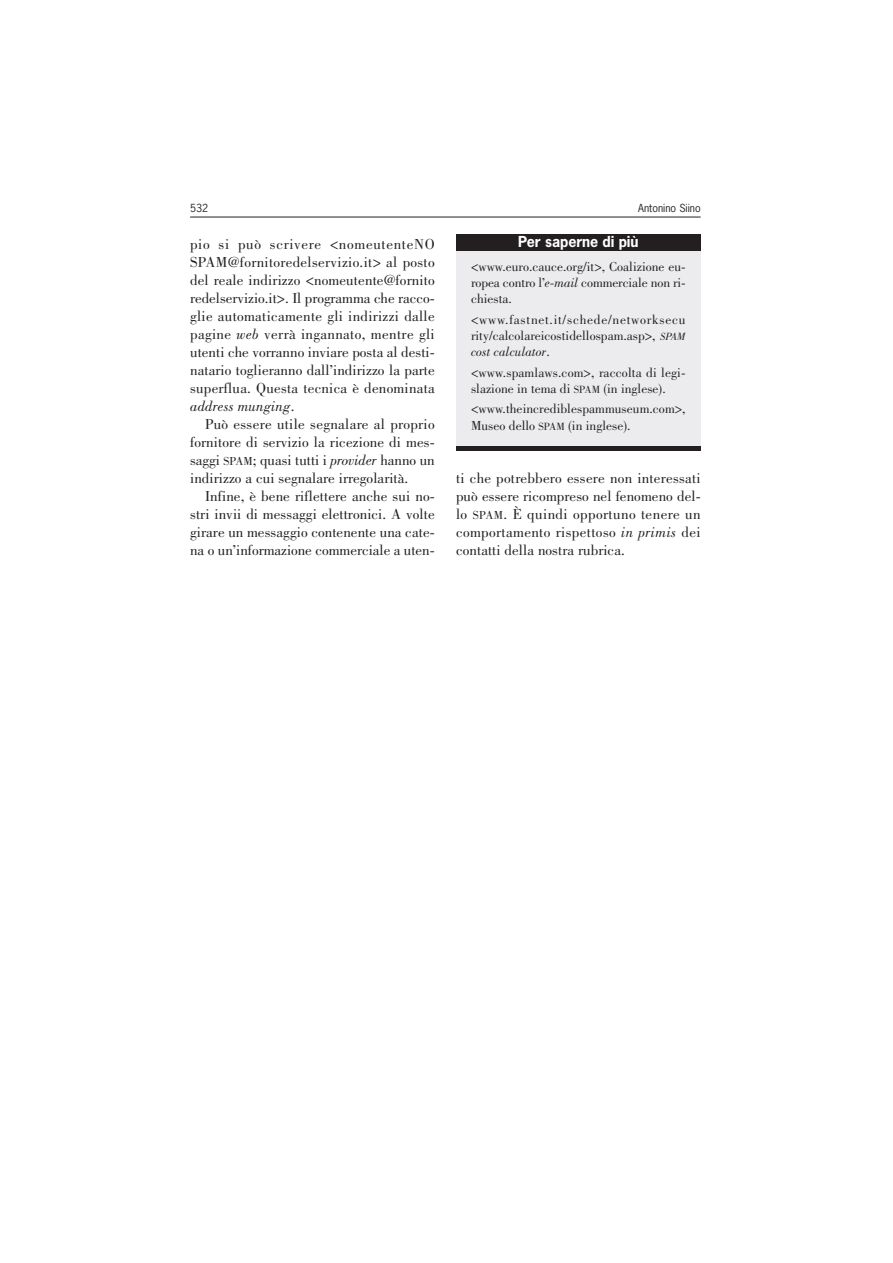
<style>
.page{position:relative;width:893px;height:1263px;background:#fff}
.page>*{position:absolute;margin:0;border:0;box-sizing:border-box;transform-origin:0 0}
.t1{font:15px/18px "Bodoni";letter-spacing:.005em;color:#231f20;text-align:justify}
.t2{font:700 14.25px "News Gothic";letter-spacing:-.005em;color:#fff}
.t3{font:13.5px/16.2px "Bodoni";color:#231f20;text-align:justify}
.t4{font:10.5px "News Gothic";color:#231f20}
.s1{font-style:italic}
.s2{font-size:12px}
.s3{font-style:italic;font-size:10.8px}
.s4{font-size:10.8px}
</style>
<div class="page">
<hr style="left:190px;top:217px;width:510px;height:1px;background:#231f20">
<div style="left:456px;top:234px;width:244px;height:217px;background:#ececee"></div>
<hr style="left:456px;top:447px;width:244px;height:4px;background:#231f20">
<div style="left:456px;top:234px;width:244px;height:16px;background:#231f20"></div>
<p class="t4" style="left:190px;top:204px;width:20px">532</p>
<p class="t4" style="left:638px;top:204px;width:64px">Antonino Siino</p>
<p class="t1" style="left:190px;top:236px;width:246px">pio si può scrivere &lt;nomeutenteNO SPAM@fornitoredelservizio.it&gt; al posto del reale indirizzo &lt;nomeutente@fornito redelservizio.it&gt;. Il programma che racco&shy;glie automaticamente gli indirizzi dalle pagine <span class="s1">web</span> verrà ingannato, mentre gli utenti che vorranno inviare posta al desti&shy;natario toglieranno dall’indirizzo la parte superflua. Questa tecnica è denominata <span class="s1">address munging</span>.</p>
<p class="t1" style="left:190px;top:416px;width:246px;text-indent:15px">Può essere utile segnalare al proprio fornitore di servizio la ricezione di mes&shy;saggi <span class="s2">SPAM</span>; quasi tutti i <span class="s1">provider</span> hanno un indirizzo a cui segnalare irregolarità.</p>
<p class="t1" style="left:190px;top:488px;width:246px;text-indent:15px">Infine, è bene riflettere anche sui no&shy;stri invii di messaggi elettronici. A volte girare un messaggio contenente una cate&shy;na o un’informazione commerciale a uten-</p>
<p class="t2" style="left:518px;top:236px;width:122px">Per saperne di più</p>
<p class="t3" style="left:471px;top:260px;width:216px">&lt;www.euro.cauce.org/it&gt;, Coalizione eu&shy;ropea contro l’<span class="s1">e-mail</span> commerciale non ri&shy;chiesta.</p>
<p class="t3" style="left:471px;top:313px;width:216px">&lt;www.fastnet.it/schede/networksecu rity/calcolareicostidellospam.asp&gt;, <span class="s3">SPAM </span><span class="s1">cost calculator</span>.</p>
<p class="t3" style="left:471px;top:365px;width:216px">&lt;www.spamlaws.com&gt;, raccolta di legi&shy;slazione in tema di <span class="s4">SPAM</span> (in inglese).</p>
<p class="t3" style="left:471px;top:402px;width:216px">&lt;www.theincrediblespammuseum.com&gt;,<br>Museo dello <span class="s4">SPAM</span> (in inglese).</p>
<p class="t1" style="left:456px;top:470px;width:246px">ti che potrebbero essere non interessati può essere ricompreso nel fenomeno del&shy;lo <span class="s2">SPAM</span>. È quindi opportuno tenere un comportamento rispettoso <span class="s1">in primis</span> dei contatti della nostra rubrica.</p>
</div>
